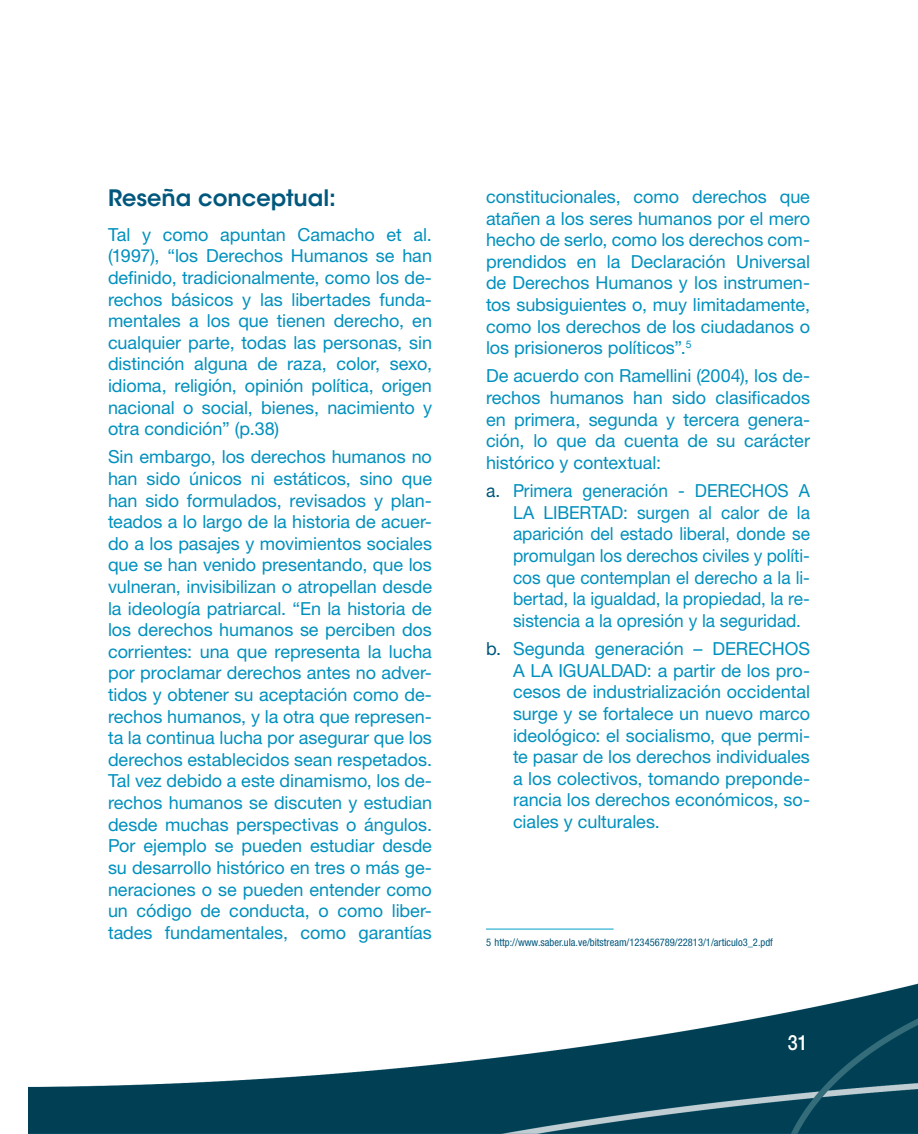
<style>
.page{position:relative;width:918px;height:1134px;background:#fff}
.page>*{position:absolute;margin:0;border:0;box-sizing:border-box;transform-origin:0 0}
.t1{font:600 22.5px "ITC Avant Garde Std";color:#00577d}
.t2{font:500 21px "Helvetica Neue LT Std";color:#fff;scale:.85 1}
.t3{font:18px/21.6px "Helvetica Neue LT Std";letter-spacing:-.005em;color:#0090be;text-align:justify}
.t4{font:18px/21.6px "Helvetica Neue LT Std";letter-spacing:-.005em;color:#0090be;text-align:justify;scale:.96 1}
.t5{font:condensed 10.5px "Helvetica Neue LT Std";color:#00577d}
.s1{color:#00577d}
</style>
<div class="page">
<img style="left:28px;top:984px;width:890px;height:150px">
<hr style="left:486px;top:929px;width:128px;height:1px;background:#00a0c8">
<p class="t1" style="left:108px;top:183px;width:229px">Reseña conceptual:</p>
<p class="t3" style="left:108px;top:223px;width:326px">Tal y como apuntan Camacho et al. (1997), “los Derechos Humanos se han definido, tradicionalmente, como los de&shy;rechos básicos y las libertades funda&shy;mentales a los que tienen derecho, en cualquier parte, todas las personas, sin distinción alguna de raza, color, sexo, idioma, religión, opinión política, origen nacional o social, bienes, nacimiento y otra condición” (p.38)</p>
<p class="t3" style="left:108px;top:446px;width:326px">Sin embargo, los derechos humanos no han sido únicos ni estáticos, sino que han sido formulados, revisados y plan&shy;teados a lo largo de la historia de acuer&shy;do a los pasajes y movimientos sociales que se han venido presentando, que los vulneran, invisibilizan o atropellan desde la ideología patriarcal. “En la historia de los derechos humanos se perciben dos corrientes: una que representa la lucha por proclamar derechos antes no adver&shy;tidos y obtener su aceptación como de&shy;rechos humanos, y la otra que represen&shy;ta la continua lucha por asegurar que los derechos establecidos sean respetados.<br>Tal vez debido a este dinamismo, los de&shy;rechos humanos se discuten y estudian desde muchas perspectivas o ángulos.<br>Por ejemplo se pueden estudiar desde su desarrollo histórico en tres o más ge&shy;neraciones o se pueden entender como un código de conducta, o como liber&shy;tades fundamentales, como garantías</p>
<p class="t3" style="left:486px;top:186px;width:326px">constitucionales, como derechos que atañen a los seres humanos por el mero hecho de serlo, como los derechos com&shy;prendidos en la Declaración Universal de Derechos Humanos y los instrumen&shy;tos subsiguientes o, muy limitadamente, como los derechos de los ciudadanos o los prisioneros políticos”.<sup>5</sup></p>
<p class="t3" style="left:486px;top:365px;width:326px">De acuerdo con Ramellini (2004), los de&shy;rechos humanos han sido clasificados en primera, segunda y tercera genera&shy;ción, lo que da cuenta de su carácter histórico y contextual:</p>
<p class="t4" style="left:513px;top:480px;width:311px;text-indent:-27px"><span class="s1">a.</span> Primera generación - DERECHOS A LA LIBERTAD: surgen al calor de la aparición del estado liberal, donde se promulgan los derechos civiles y políti&shy;cos que contemplan el derecho a la li&shy;bertad, la igualdad, la propiedad, la re&shy;sistencia a la opresión y la seguridad.</p>
<p class="t3" style="left:513px;top:638px;width:299px;text-indent:-27px"><span class="s1">b.</span> Segunda generación – DERECHOS A LA IGUALDAD: a partir de los pro&shy;cesos de industrialización occidental surge y se fortalece un nuevo marco ideológico: el socialismo, que permi&shy;te pasar de los derechos individuales a los colectivos, tomando preponde&shy;rancia los derechos económicos, so&shy;ciales y culturales.</p>
<p class="t5" style="left:486px;top:936px;width:288px">5 http://www.saber.ula.ve/bitstream/123456789/22813/1/articulo3_2.pdf</p>
<p class="t2" style="left:788px;top:1030px;width:25px">31</p>
</div>
